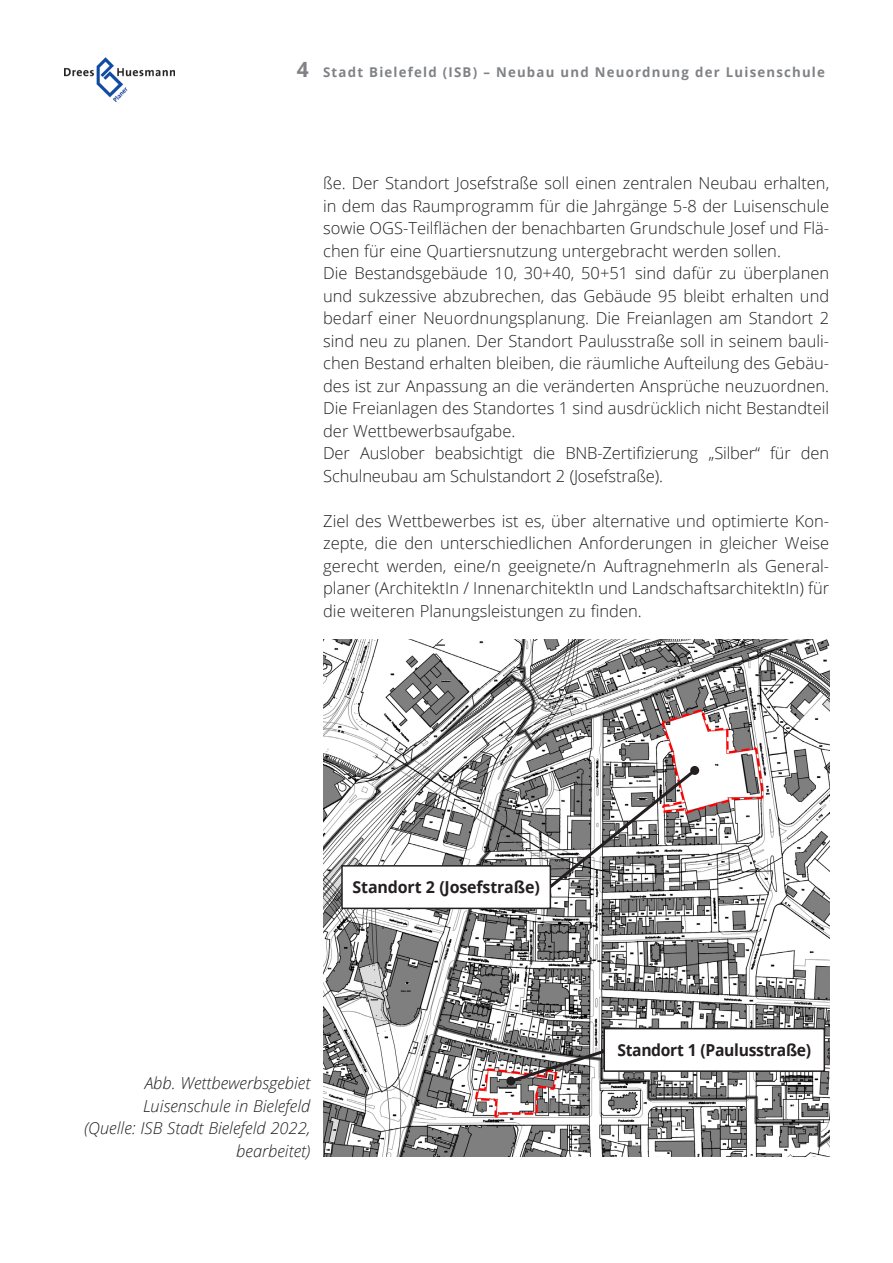
<style>
.page{position:relative;width:893px;height:1263px;background:#fff}
.page>*{position:absolute;margin:0;border:0;box-sizing:border-box;transform-origin:0 0}
.t1{font:300 16.5px/22.5px "Open Sans";color:#231f20}
.t2{font:italic 300 16.5px/22.5px "Open Sans";color:#231f20;text-align:right}
.t3{font:700 16.5px "Open Sans";letter-spacing:-.02em;color:#231f20;scale:.95 1}
.t4{font:700 16.5px "Open Sans";letter-spacing:-.02em;color:#231f20}
.t5{font:700 13.5px "Open Sans";letter-spacing:.09em;color:#808285}
.s1{font-size:21px}
</style>
<div class="page">
<img style="left:65px;top:57px;width:109px;height:45px">
<img style="left:323px;top:639px;width:506px;height:518px">
<svg style="left:544px;top:766px;width:155px;height:126px"></svg>
<div style="left:690px;top:766px;width:9px;height:9px;background:#231f20;border-radius:50%"></div>
<svg style="left:507px;top:1046px;width:105px;height:39px"></svg>
<div style="left:506px;top:1076px;width:9px;height:9px;background:#231f20;border-radius:50%"></div>
<div style="left:342px;top:866px;width:208px;height:42px;background:#fff"></div>
<div style="left:341px;top:865px;width:210px;height:44px;border:2px solid #231f20"></div>
<div style="left:604px;top:1029px;width:220px;height:42px;background:#fff"></div>
<div style="left:603px;top:1028px;width:222px;height:44px;border:2px solid #231f20"></div>
<p class="t5" style="left:297px;top:62px;width:529px"><span class="s1">4</span> Stadt Bielefeld (ISB) – Neubau und Neuordnung der Luisenschule</p>
<p class="t1" style="left:323px;top:171px;width:508px">ße. Der Standort Josefstraße soll einen zentralen Neubau erhalten, in dem das Raumprogramm für die Jahrgänge 5-8 der Luisenschule sowie OGS-Teilflächen der benachbarten Grundschule Josef und Flä&shy;chen für eine Quartiersnutzung untergebracht werden sollen.<br>Die Bestandsgebäude 10, 30+40, 50+51 sind dafür zu überplanen und sukzessive abzubrechen, das Gebäude 95 bleibt erhalten und bedarf einer Neuordnungsplanung. Die Freianlagen am Standort 2 sind neu zu planen. Der Standort Paulusstraße soll in seinem bauli&shy;chen Bestand erhalten bleiben, die räumliche Aufteilung des Gebäu&shy;des ist zur Anpassung an die veränderten Ansprüche neuzuordnen.<br>Die Freianlagen des Standortes 1 sind ausdrücklich nicht Bestandteil der Wettbewerbsaufgabe.<br>Der Auslober beabsichtigt die BNB-Zertifizierung „Silber“ für den Schulneubau am Schulstandort 2 (Josefstraße).</p>
<p class="t1" style="left:323px;top:509px;width:508px;text-align:justify">Ziel des Wettbewerbes ist es, über alternative und optimierte Kon&shy;zepte, die den unterschiedlichen Anforderungen in gleicher Weise gerecht werden, eine/n geeignete/n AuftragnehmerIn als General&shy;planer (ArchitektIn / InnenarchitektIn und LandschaftsarchitektIn) für die weiteren Planungsleistungen zu finden.</p>
<p class="t4" style="left:353px;top:876px;width:189px">Standort 2 (Josefstraße)</p>
<p class="t2" style="left:84px;top:1071px;width:228px">Abb. Wettbewerbsgebiet<br>Luisenschule in Bielefeld<br>(Quelle: ISB Stadt Bielefeld 2022, bearbeitet)</p>
<p class="t3" style="left:617px;top:1038px;width:206px">Standort 1 (Paulusstraße)</p>
</div>
